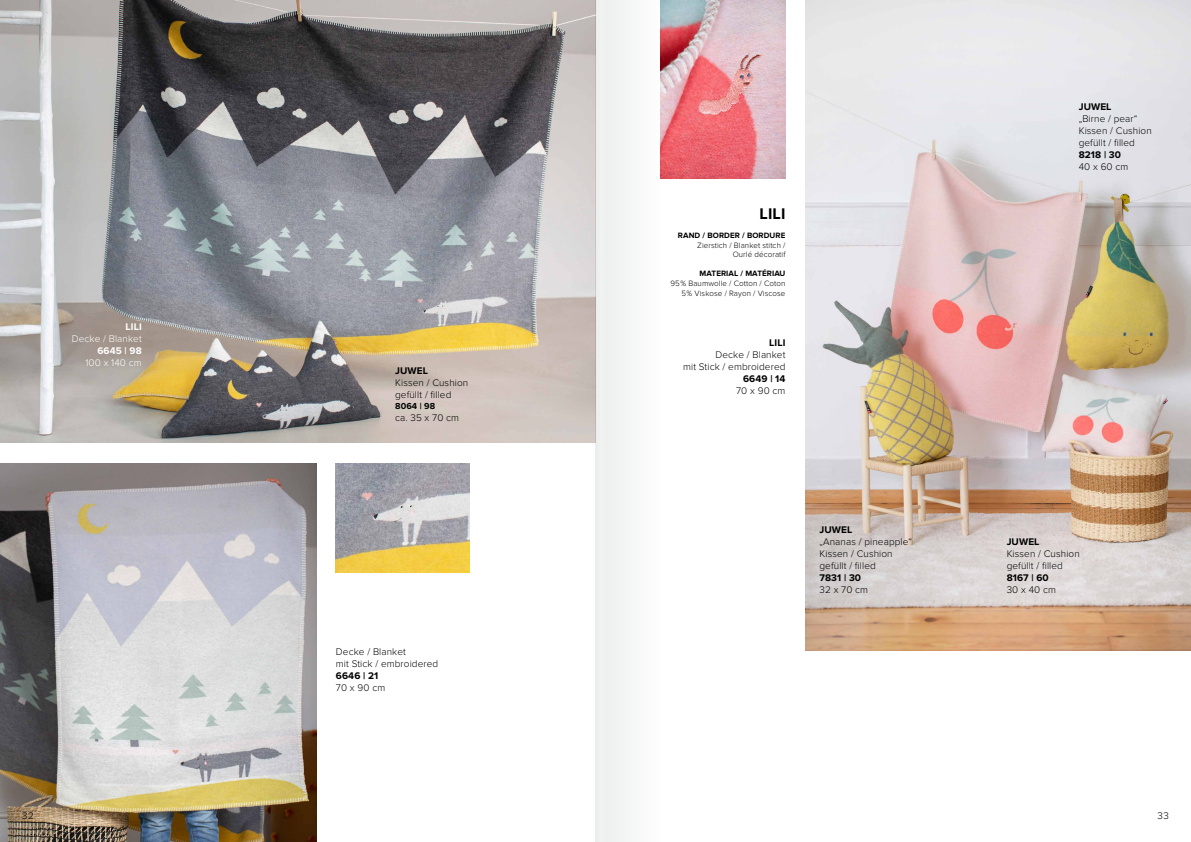
<style>
.page{position:relative;width:1191px;height:842px;background:#fff}
.page>*{position:absolute;margin:0;border:0;box-sizing:border-box;transform-origin:0 0}
.Qualität{font:700 16px "Proxima Nova";color:#000}
.Produkt_light{font:300 10px "Proxima Nova";letter-spacing:.01em;color:#000}
.Produkt_bold{font:700 10px "Proxima Nova";letter-spacing:.01em;color:#000}
.Produkt_bold-2{font:300 10px "Proxima Nova";letter-spacing:.01em;color:#fff}
.Produkt_bold-3{font:700 10px "Proxima Nova";letter-spacing:.01em;color:#fff}
.Produkt_light-2{font:300 10px "Proxima Nova";letter-spacing:.01em;color:#fff}
.Freisteller_Bold{font:700 9px "Proxima Nova";letter-spacing:.01em;color:#000}
.Zierstich_Baumwolle_etc{font:300 8px "Proxima Nova";letter-spacing:.01em;color:#000}
.Rand___Material{font:700 8px "Proxima Nova";letter-spacing:.01em;color:#000}
</style>
<div class="page">
<img style="left:0;top:463px;width:316px;height:379px">
<img style="left:0;top:0;width:595px;height:442px">
<img style="left:336px;top:463px;width:133px;height:109px">
<img style="left:805px;top:0;width:386px;height:650px">
<img style="left:661px;top:0;width:124px;height:179px">
<div style="left:595px;top:0;width:66px;height:842px;background:#f6f6f6"></div>
<div style="left:595px;top:0;width:12px;height:842px;background:#f0f0f0"></div>
<p class="Produkt_bold-3" style="left:125px;top:321px;width:18px">LILI</p>
<p class="Produkt_bold-2" style="left:72px;top:333px;width:71px">Decke / Blanket</p>
<p class="Produkt_bold-3" style="left:97px;top:345px;width:46px">6645 | 98</p>
<p class="Produkt_light-2" style="left:85px;top:357px;width:58px">100 x 140 cm</p>
<p class="Produkt_bold" style="left:395px;top:365px;width:34px">JUWEL</p>
<p class="Produkt_light" style="left:395px;top:377px;width:75px">Kissen / Cushion</p>
<p class="Produkt_light" style="left:395px;top:389px;width:58px">gefüllt / filled</p>
<p class="Freisteller_Bold" style="left:395px;top:401px;width:42px">8064 | 98</p>
<p class="Produkt_light" style="left:395px;top:412px;width:65px">ca. 35 x 70 cm</p>
<p class="Produkt_light" style="left:336px;top:646px;width:71px">Decke / Blanket</p>
<p class="Produkt_light" style="left:336px;top:658px;width:104px">mit Stick / embroidered</p>
<p class="Produkt_bold" style="left:336px;top:670px;width:44px">6646 | 21</p>
<p class="Produkt_light" style="left:336px;top:682px;width:51px">70 x 90 cm</p>
<p class="Qualität" style="left:759px;top:204px;width:27px">LILI</p>
<p class="Rand___Material" style="left:678px;top:231px;width:109px">RAND / BORDER / BORDURE</p>
<p class="Zierstich_Baumwolle_etc" style="left:697px;top:240px;width:90px">Zierstich / Blanket stitch /</p>
<p class="Zierstich_Baumwolle_etc" style="left:732px;top:250px;width:54px">Ourlé décoratif</p>
<p class="Rand___Material" style="left:699px;top:269px;width:87px">MATERIAL / MATÉRIAU</p>
<p class="Zierstich_Baumwolle_etc" style="left:670px;top:279px;width:117px">95 % Baumwolle / Cotton / Coton</p>
<p class="Zierstich_Baumwolle_etc" style="left:681px;top:288px;width:106px">5 % Viskose / Rayon / Viscose</p>
<p class="Produkt_bold" style="left:769px;top:337px;width:18px">LILI</p>
<p class="Produkt_light" style="left:715px;top:349px;width:71px">Decke / Blanket</p>
<p class="Produkt_light" style="left:683px;top:361px;width:104px">mit Stick / embroidered</p>
<p class="Produkt_bold" style="left:743px;top:373px;width:44px">6649 | 14</p>
<p class="Produkt_light" style="left:736px;top:385px;width:51px">70 x 90 cm</p>
<p class="Produkt_bold" style="left:819px;top:524px;width:34px">JUWEL</p>
<p class="Produkt_light" style="left:819px;top:536px;width:94px">„Ananas / pineapple“</p>
<p class="Produkt_light" style="left:819px;top:548px;width:75px">Kissen / Cushion</p>
<p class="Produkt_light" style="left:819px;top:560px;width:58px">gefüllt / filled</p>
<p class="Produkt_bold" style="left:819px;top:572px;width:43px">7831 | 30</p>
<p class="Produkt_light" style="left:819px;top:584px;width:50px">32 x 70 cm</p>
<p class="Produkt_bold" style="left:1078px;top:101px;width:34px">JUWEL</p>
<p class="Produkt_light" style="left:1078px;top:113px;width:60px">„Birne / pear“</p>
<p class="Produkt_light" style="left:1078px;top:125px;width:75px">Kissen / Cushion</p>
<p class="Produkt_light" style="left:1078px;top:137px;width:58px">gefüllt / filled</p>
<p class="Produkt_bold" style="left:1078px;top:149px;width:44px">8218 | 30</p>
<p class="Produkt_light" style="left:1078px;top:161px;width:51px">40 x 60 cm</p>
<p class="Produkt_bold" style="left:1006px;top:536px;width:34px">JUWEL</p>
<p class="Produkt_light" style="left:1006px;top:548px;width:75px">Kissen / Cushion</p>
<p class="Produkt_light" style="left:1006px;top:560px;width:58px">gefüllt / filled</p>
<p class="Produkt_bold" style="left:1006px;top:572px;width:44px">8167 | 60</p>
<p class="Produkt_light" style="left:1006px;top:584px;width:51px">30 x 40 cm</p>
<p class="Produkt_light" style="left:22px;top:810px;width:13px">32</p>
<p class="Produkt_light" style="left:1157px;top:810px;width:13px">33</p>
</div>
